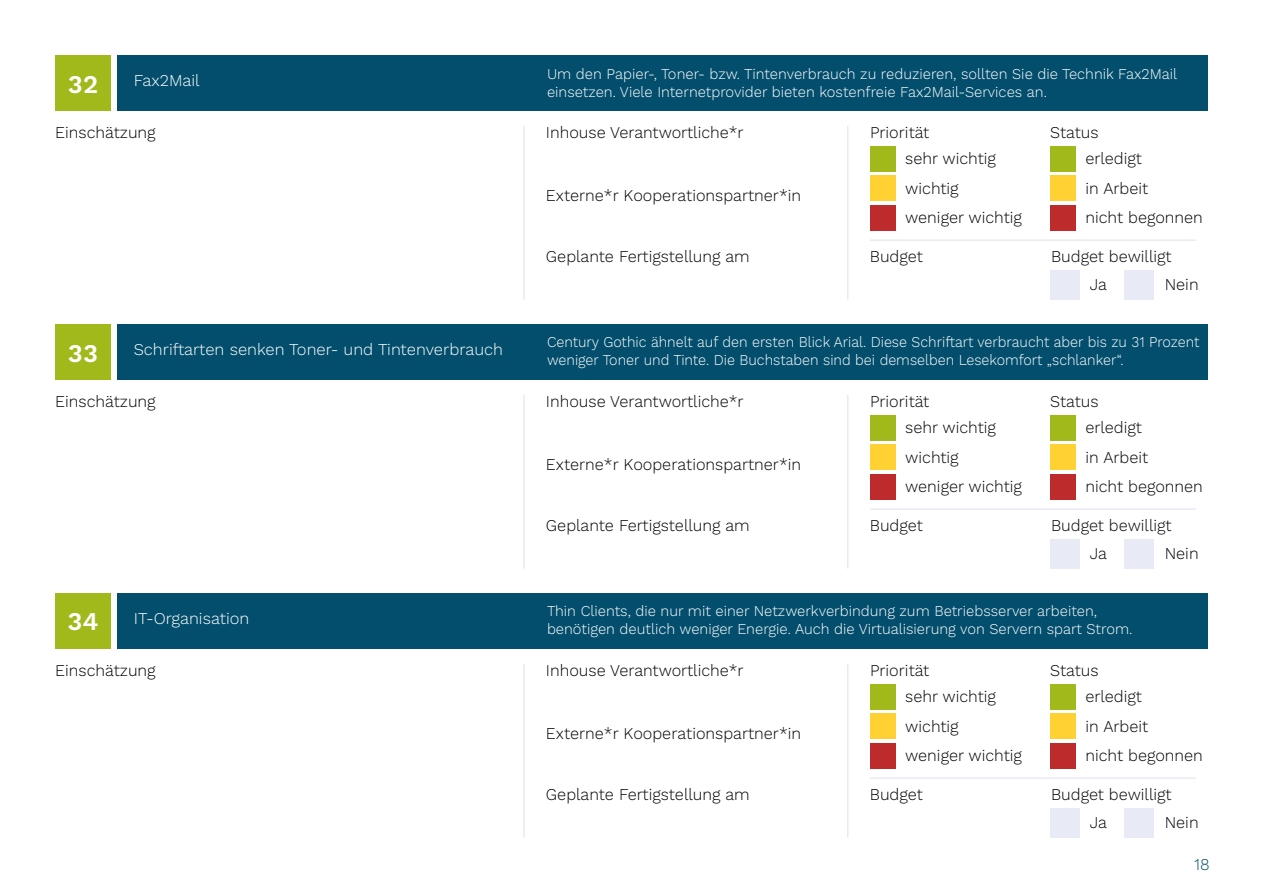
<style>
.page{position:relative;width:1263px;height:893px;background:#fff}
.page>*{position:absolute;margin:0;border:0;box-sizing:border-box;transform-origin:0 0}
.Zahlen_Kopf{font:600 25.5px "Work Sans";color:#fff}
.Fließtext_schwarz{font:300 16.5px "Work Sans";color:#000}
.t1{font:300 16.5px "Work Sans";color:#fff}
.t2{font:300 16.5px "Work Sans";color:#034e6c}
.COPY_NEU{font:300 15px/18px "Work Sans";color:#fff}
.COPY_NEU-2{font:300 15px/18px "Work Sans";color:#fff;scale:.95 1}
</style>
<div class="page">
<div style="left:117px;top:55px;width:1090px;height:56px;background:#034e6c"></div>
<div style="left:55px;top:55px;width:56px;height:56px;background:#a2b91c"></div>
<hr style="left:847px;top:126px;width:1px;height:174px;background:#e8eaf6">
<hr style="left:523px;top:126px;width:2px;height:174px;background:#e8eaf6">
<hr style="left:870px;top:239px;width:326px;height:2px;background:#e8eaf6">
<div style="left:1050px;top:270px;width:30px;height:30px;background:#e8eaf6"></div>
<div style="left:1123px;top:270px;width:30px;height:30px;background:#e8eaf6"></div>
<div style="left:870px;top:146px;width:25px;height:26px;background:#a2b91c"></div>
<div style="left:870px;top:176px;width:25px;height:25px;background:#ffd132"></div>
<div style="left:870px;top:205px;width:25px;height:26px;background:#bd2b2c"></div>
<div style="left:1050px;top:146px;width:26px;height:26px;background:#a2b91c"></div>
<div style="left:1050px;top:176px;width:26px;height:25px;background:#ffd132"></div>
<div style="left:1050px;top:205px;width:26px;height:26px;background:#bd2b2c"></div>
<div style="left:117px;top:324px;width:1090px;height:56px;background:#034e6c"></div>
<div style="left:55px;top:324px;width:56px;height:56px;background:#a2b91c"></div>
<hr style="left:847px;top:395px;width:1px;height:174px;background:#e8eaf6">
<hr style="left:523px;top:395px;width:2px;height:174px;background:#e8eaf6">
<hr style="left:870px;top:508px;width:326px;height:2px;background:#e8eaf6">
<div style="left:1050px;top:539px;width:30px;height:30px;background:#e8eaf6"></div>
<div style="left:1123px;top:539px;width:30px;height:30px;background:#e8eaf6"></div>
<div style="left:870px;top:415px;width:25px;height:25px;background:#a2b91c"></div>
<div style="left:870px;top:445px;width:25px;height:25px;background:#ffd132"></div>
<div style="left:870px;top:474px;width:25px;height:26px;background:#bd2b2c"></div>
<div style="left:1050px;top:415px;width:26px;height:25px;background:#a2b91c"></div>
<div style="left:1050px;top:445px;width:26px;height:25px;background:#ffd132"></div>
<div style="left:1050px;top:474px;width:26px;height:26px;background:#bd2b2c"></div>
<div style="left:117px;top:593px;width:1090px;height:56px;background:#034e6c"></div>
<div style="left:55px;top:593px;width:56px;height:56px;background:#a2b91c"></div>
<hr style="left:847px;top:664px;width:1px;height:174px;background:#e8eaf6">
<hr style="left:523px;top:664px;width:2px;height:174px;background:#e8eaf6">
<hr style="left:870px;top:777px;width:326px;height:2px;background:#e8eaf6">
<div style="left:1050px;top:808px;width:30px;height:30px;background:#e8eaf6"></div>
<div style="left:1123px;top:808px;width:30px;height:30px;background:#e8eaf6"></div>
<div style="left:870px;top:684px;width:25px;height:25px;background:#a2b91c"></div>
<div style="left:870px;top:713px;width:25px;height:26px;background:#ffd132"></div>
<div style="left:870px;top:743px;width:25px;height:26px;background:#bd2b2c"></div>
<div style="left:1050px;top:684px;width:26px;height:25px;background:#a2b91c"></div>
<div style="left:1050px;top:713px;width:26px;height:26px;background:#ffd132"></div>
<div style="left:1050px;top:743px;width:26px;height:26px;background:#bd2b2c"></div>
<p class="Zahlen_Kopf" style="left:68px;top:69px;width:32px">32</p>
<p class="COPY_NEU" style="left:547px;top:65px;width:632px">Um den Papier-, Toner- bzw. Tintenverbrauch zu reduzieren, sollten Sie die Technik Fax2Mail einsetzen. Viele Internetprovider bieten kostenfreie Fax2Mail-Services an.</p>
<p class="Fließtext_schwarz" style="left:55px;top:123px;width:102px">Einschätzung</p>
<p class="Fließtext_schwarz" style="left:546px;top:123px;width:199px">Inhouse Verantwortliche*r</p>
<p class="t1" style="left:134px;top:71px;width:68px">Fax2Mail</p>
<p class="Fließtext_schwarz" style="left:870px;top:123px;width:61px">Priorität</p>
<p class="Fließtext_schwarz" style="left:1050px;top:123px;width:50px">Status</p>
<p class="Fließtext_schwarz" style="left:905px;top:149px;width:92px">sehr wichtig</p>
<p class="Fließtext_schwarz" style="left:1085px;top:149px;width:58px">erledigt</p>
<p class="Fließtext_schwarz" style="left:905px;top:178px;width:55px">wichtig</p>
<p class="Fließtext_schwarz" style="left:1085px;top:178px;width:64px">in Arbeit</p>
<p class="Fließtext_schwarz" style="left:905px;top:208px;width:118px">weniger wichtig</p>
<p class="Fließtext_schwarz" style="left:1085px;top:208px;width:119px">nicht begonnen</p>
<p class="Fließtext_schwarz" style="left:546px;top:185px;width:257px">Externe*r Kooperationspartner*in</p>
<p class="Fließtext_schwarz" style="left:546px;top:247px;width:205px">Geplante Fertigstellung am</p>
<p class="Fließtext_schwarz" style="left:870px;top:247px;width:54px">Budget</p>
<p class="Fließtext_schwarz" style="left:1051px;top:247px;width:122px">Budget bewilligt</p>
<p class="Fließtext_schwarz" style="left:1090px;top:275px;width:19px">Ja</p>
<p class="Fließtext_schwarz" style="left:1165px;top:275px;width:35px">Nein</p>
<p class="Zahlen_Kopf" style="left:68px;top:338px;width:32px">33</p>
<p class="COPY_NEU-2" style="left:547px;top:334px;width:688px">Century Gothic ähnelt auf den ersten Blick Arial. Diese Schriftart verbraucht aber bis zu 31 Prozent weniger Toner und Tinte. Die Buchstaben sind bei demselben Lesekomfort „schlanker“.</p>
<p class="Fließtext_schwarz" style="left:55px;top:392px;width:102px">Einschätzung</p>
<p class="Fließtext_schwarz" style="left:546px;top:392px;width:199px">Inhouse Verantwortliche*r</p>
<p class="t1" style="left:134px;top:340px;width:371px">Schriftarten senken Toner- und Tintenverbrauch</p>
<p class="Fließtext_schwarz" style="left:870px;top:392px;width:61px">Priorität</p>
<p class="Fließtext_schwarz" style="left:1050px;top:392px;width:50px">Status</p>
<p class="Fließtext_schwarz" style="left:905px;top:418px;width:92px">sehr wichtig</p>
<p class="Fließtext_schwarz" style="left:1085px;top:418px;width:58px">erledigt</p>
<p class="Fließtext_schwarz" style="left:905px;top:447px;width:55px">wichtig</p>
<p class="Fließtext_schwarz" style="left:1085px;top:447px;width:64px">in Arbeit</p>
<p class="Fließtext_schwarz" style="left:905px;top:477px;width:118px">weniger wichtig</p>
<p class="Fließtext_schwarz" style="left:1085px;top:477px;width:119px">nicht begonnen</p>
<p class="Fließtext_schwarz" style="left:546px;top:454px;width:257px">Externe*r Kooperationspartner*in</p>
<p class="Fließtext_schwarz" style="left:546px;top:516px;width:205px">Geplante Fertigstellung am</p>
<p class="Fließtext_schwarz" style="left:870px;top:516px;width:54px">Budget</p>
<p class="Fließtext_schwarz" style="left:1051px;top:516px;width:122px">Budget bewilligt</p>
<p class="Fließtext_schwarz" style="left:1090px;top:544px;width:19px">Ja</p>
<p class="Fließtext_schwarz" style="left:1165px;top:544px;width:35px">Nein</p>
<p class="Zahlen_Kopf" style="left:67px;top:607px;width:33px">34</p>
<p class="COPY_NEU" style="left:547px;top:603px;width:587px">Thin Clients, die nur mit einer Netzwerkverbindung zum Betriebsserver arbeiten, benötigen deutlich weniger Energie. Auch die Virtualisierung von Servern spart Strom.</p>
<p class="Fließtext_schwarz" style="left:55px;top:661px;width:102px">Einschätzung</p>
<p class="Fließtext_schwarz" style="left:546px;top:661px;width:199px">Inhouse Verantwortliche*r</p>
<p class="t1" style="left:134px;top:609px;width:117px">IT-Organisation</p>
<p class="Fließtext_schwarz" style="left:870px;top:661px;width:61px">Priorität</p>
<p class="Fließtext_schwarz" style="left:1050px;top:661px;width:50px">Status</p>
<p class="Fließtext_schwarz" style="left:905px;top:687px;width:92px">sehr wichtig</p>
<p class="Fließtext_schwarz" style="left:1085px;top:687px;width:58px">erledigt</p>
<p class="Fließtext_schwarz" style="left:905px;top:716px;width:55px">wichtig</p>
<p class="Fließtext_schwarz" style="left:1085px;top:716px;width:64px">in Arbeit</p>
<p class="Fließtext_schwarz" style="left:905px;top:746px;width:118px">weniger wichtig</p>
<p class="Fließtext_schwarz" style="left:1085px;top:746px;width:119px">nicht begonnen</p>
<p class="Fließtext_schwarz" style="left:546px;top:723px;width:257px">Externe*r Kooperationspartner*in</p>
<p class="Fließtext_schwarz" style="left:546px;top:785px;width:205px">Geplante Fertigstellung am</p>
<p class="Fließtext_schwarz" style="left:870px;top:785px;width:54px">Budget</p>
<p class="Fließtext_schwarz" style="left:1051px;top:785px;width:122px">Budget bewilligt</p>
<p class="Fließtext_schwarz" style="left:1090px;top:812px;width:19px">Ja</p>
<p class="Fließtext_schwarz" style="left:1165px;top:812px;width:35px">Nein</p>
<p class="t2" style="left:1194px;top:855px;width:17px">18</p>
</div>
